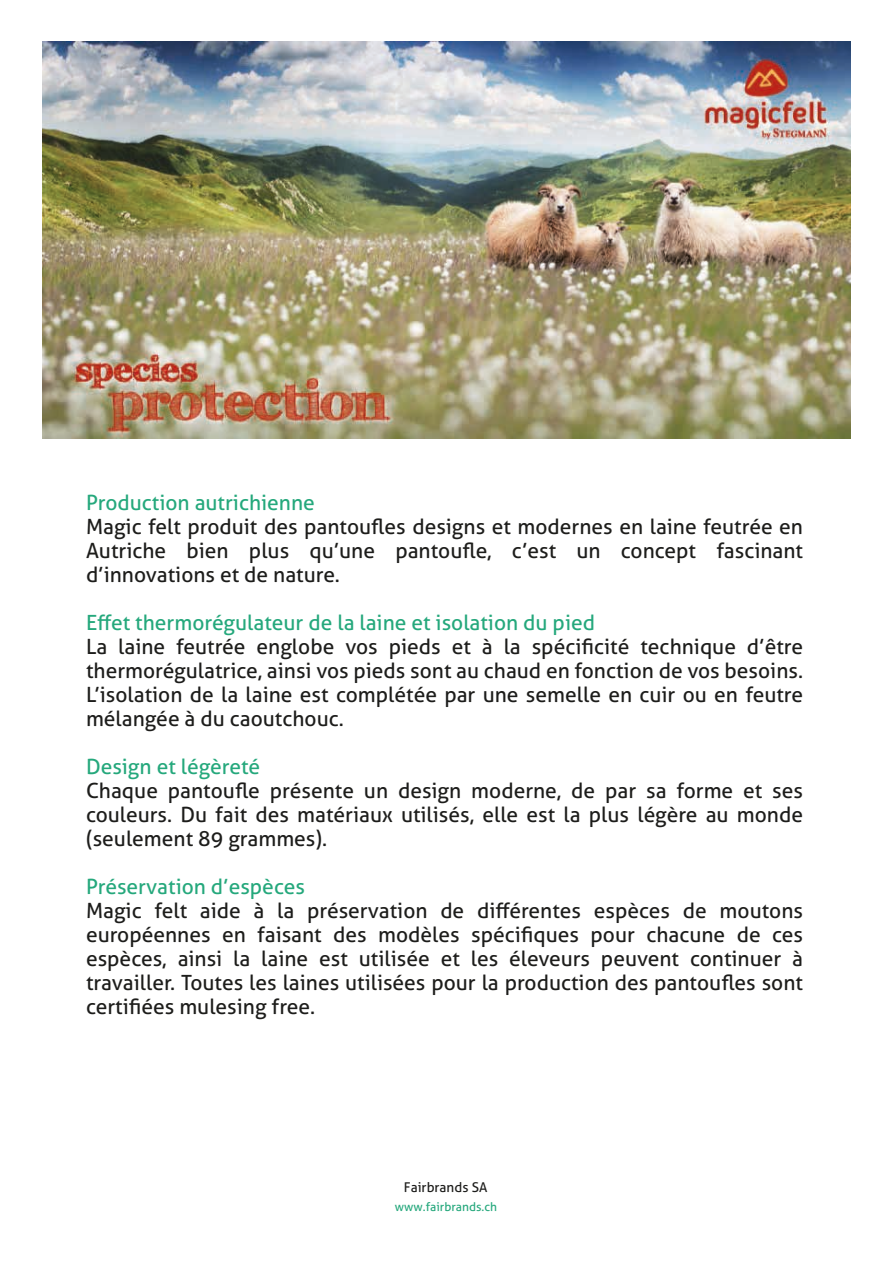
<style>
.page{position:relative;width:893px;height:1263px;background:#fff}
.page>*{position:absolute;margin:0;border:0;box-sizing:border-box;transform-origin:0 0}
.t1{font:21px/24px "Aller";color:#1d1d1b;text-align:justify}
.t2{font:21px "Aller";color:#25a87c}
.t3{font:13.5px "Aller";color:#1d1d1b}
.t4{font:12px "Aller";color:#25a87c}
</style>
<div class="page">
<img style="left:43px;top:42px;width:808px;height:397px">
<p class="t2" style="left:86px;top:489px;width:230px">Production autrichienne</p>
<p class="t1" style="left:86px;top:514px;width:719px">Magic felt produit des pantoufles designs et modernes en laine feutrée en Autriche bien plus qu’une pantoufle, c’est un concept fascinant d’innovations et de nature.</p>
<p class="t2" style="left:86px;top:609px;width:510px">Effet thermorégulateur de la laine et isolation du pied</p>
<p class="t1" style="left:86px;top:634px;width:719px">La laine feutrée englobe vos pieds et à la spécificité technique d’être thermorégulatrice, ainsi vos pieds sont au chaud en fonction de vos besoins.<br>L’isolation de la laine est complétée par une semelle en cuir ou en feutre mélangée à du caoutchouc.</p>
<p class="t2" style="left:86px;top:753px;width:176px">Design et légèreté</p>
<p class="t1" style="left:86px;top:778px;width:719px">Chaque pantoufle présente un design moderne, de par sa forme et ses couleurs. Du fait des matériaux utilisés, elle est la plus légère au monde (seulement 89 grammes).</p>
<p class="t2" style="left:86px;top:873px;width:220px">Préservation d’espèces</p>
<p class="t1" style="left:86px;top:898px;width:719px">Magic felt aide à la préservation de différentes espèces de moutons européennes en faisant des modèles spécifiques pour chacune de ces espèces, ainsi la laine est utilisée et les éleveurs peuvent continuer à travailler. Toutes les laines utilisées pour la production des pantoufles sont certifiées mulesing free.</p>
<p class="t3" style="left:404px;top:1179px;width:85px">Fairbrands SA</p>
<p class="t4" style="left:395px;top:1199px;width:104px">www.fairbrands.ch</p>
</div>
